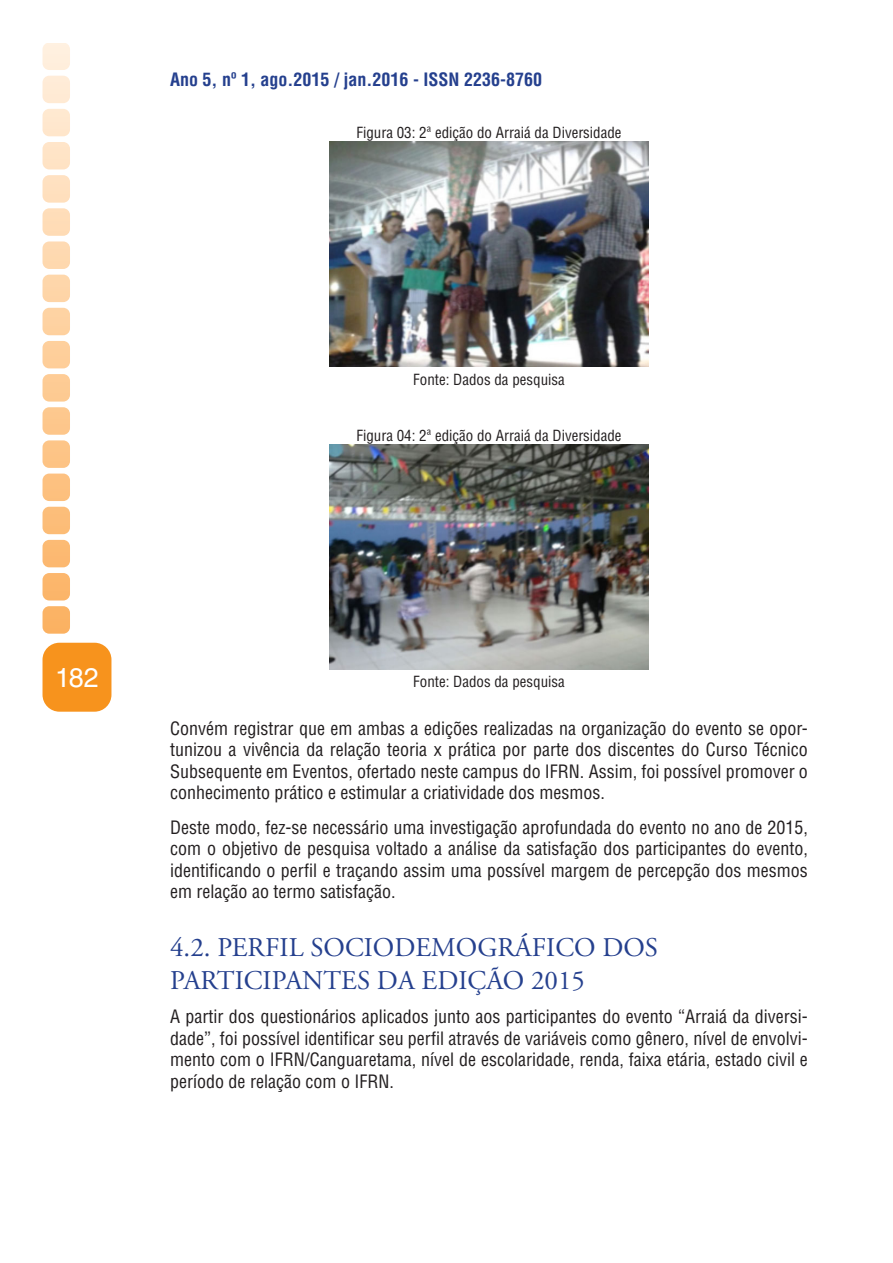
<style>
.page{position:relative;width:893px;height:1263px;background:#fff}
.page>*{position:absolute;margin:0;border:0;box-sizing:border-box;transform-origin:0 0}
.t1{font:27px/32.4px "Adobe Garamond Pro";color:#25408e}
.t2{font:27px "Helvetica LT Std";color:#fff}
.t3{font:condensed 18px/21.6px "Helvetica LT Std";color:#231f20;text-align:justify}
.t4{font:700 condensed 18px "Helvetica LT Std";color:#25408e}
.t5{font:condensed 15px "Helvetica LT Std";color:#231f20}
</style>
<div class="page">
<svg style="left:43px;top:44px;width:27px;height:590px"></svg>
<div style="left:43px;top:643px;width:68px;height:69px;background:#f7931d;border-radius:17px"></div>
<img style="left:330px;top:141px;width:318px;height:226px">
<img style="left:330px;top:444px;width:318px;height:225px">
<p class="t4" style="left:170px;top:72px;width:373px">Ano 5, nº 1, ago.2015 / jan.2016 - ISSN 2236-8760</p>
<p class="t5" style="left:356px;top:127px;width:267px">Figura 03: 2ª edição do Arraiá da Diversidade</p>
<p class="t5" style="left:413px;top:373px;width:153px">Fonte: Dados da pesquisa</p>
<p class="t5" style="left:356px;top:429px;width:267px">Figura 04: 2ª edição do Arraiá da Diversidade</p>
<h1 class="t2" style="left:55px;top:667px;width:45px">182</h1>
<p class="t5" style="left:413px;top:676px;width:153px">Fonte: Dados da pesquisa</p>
<p class="t3" style="left:170px;top:718px;width:639px">Convém registrar que em ambas a edições realizadas na organização do evento se opor&shy;tunizou a vivência da relação teoria x prática por parte dos discentes do Curso Técnico Subsequente em Eventos, ofertado neste campus do IFRN. Assim, foi possível promover o conhecimento prático e estimular a criatividade dos mesmos.</p>
<p class="t3" style="left:170px;top:817px;width:639px">Deste modo, fez-se necessário uma investigação aprofundada do evento no ano de 2015, com o objetivo de pesquisa voltado a análise da satisfação dos participantes do evento, identificando o perfil e traçando assim uma possível margem de percepção dos mesmos em relação ao termo satisfação.</p>
<h1 class="t1" style="left:170px;top:934px;width:490px">4.2. PERFIL SOCIODEMOGRÁFICO DOS<br>PARTICIPANTES DA EDIÇÃO 2015</h1>
<p class="t3" style="left:170px;top:1007px;width:639px">A partir dos questionários aplicados junto aos participantes do evento “Arraiá da diversi&shy;dade”, foi possível identificar seu perfil através de variáveis como gênero, nível de envolvi&shy;mento com o IFRN/Canguaretama, nível de escolaridade, renda, faixa etária, estado civil e período de relação com o IFRN.</p>
</div>
